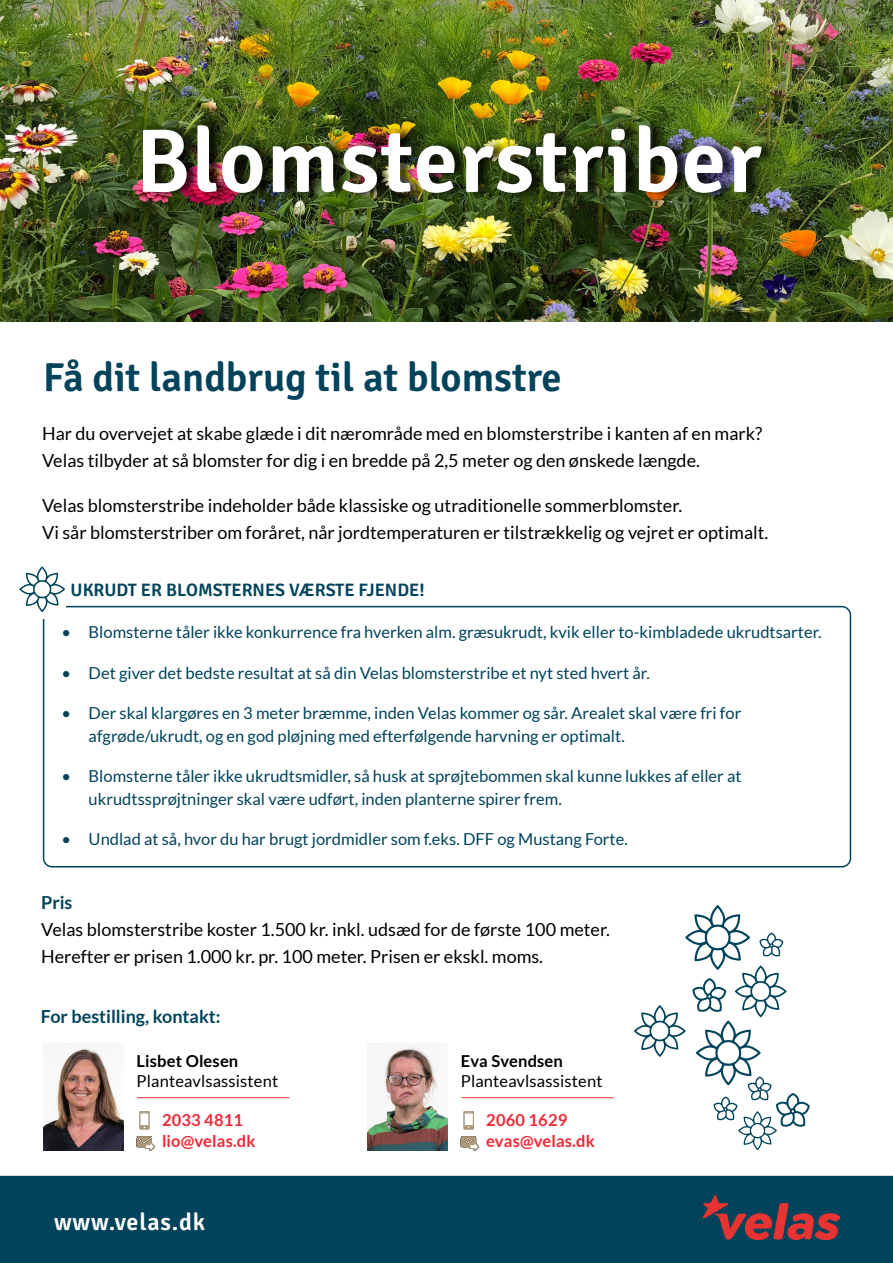
<style>
.page{position:relative;width:893px;height:1263px;background:#fff}
.page>*{position:absolute;margin:0;border:0;box-sizing:border-box;transform-origin:0 0}
.t1{font:300 90px "Signika";letter-spacing:.01em;color:#fff}
.t2{font:300 40.5px "Signika";color:#01435b}
.t3{font:300 24px "Signika";letter-spacing:.03em;color:#fff}
.t4{font:18px/27px "Lato";color:#000}
.t5{font:300 18px "Signika";color:#01435b}
.t6{font:700 18px "Lato";color:#01435b}
.t7{font:16.5px/22.5px "Lato";color:#01435b}
.t8{font:700 16.5px/21px "Lato";letter-spacing:.01em;color:#f12836}
.t9{font:16.5px "Lato";letter-spacing:.01em;color:#000}
.t10{font:700 16.5px "Lato";letter-spacing:.01em;color:#000}
</style>
<div class="page">
<div style="left:0;top:1176px;width:893px;height:87px;background:#01435b"></div>
<svg style="left:702px;top:1195px;width:139px;height:45px;background:#553d4b"></svg>
<div style="left:43px;top:606px;width:808px;height:261px;border:2px solid #01435b;border-radius:9px"></div>
<img style="left:0;top:0;width:893px;height:321px">
<div style="left:143px;top:118px;width:635px;height:83px;background:#000;opacity:.8"></div>
<svg style="left:634px;top:905px;width:176px;height:245px"></svg>
<div style="left:19px;top:566px;width:47px;height:53px;background:#fff"></div>
<svg style="left:19px;top:566px;width:46px;height:46px"></svg>
<img style="left:43px;top:1048px;width:80px;height:102px">
<hr style="left:137px;top:1097px;width:152px;height:1px;background:#e73331">
<svg style="left:139px;top:1111px;width:11px;height:18px"></svg>
<svg style="left:136px;top:1136px;width:19px;height:15px"></svg>
<img style="left:367px;top:1045px;width:81px;height:105px">
<hr style="left:461px;top:1097px;width:153px;height:1px;background:#e73331">
<svg style="left:463px;top:1111px;width:11px;height:18px"></svg>
<svg style="left:461px;top:1136px;width:18px;height:15px"></svg>
<h1 class="t1" style="left:136px;top:121px;width:628px">Blomsterstriber</h1>
<h2 class="t2" style="left:43px;top:359px;width:520px">Få dit landbrug til at blomstre</h2>
<p class="t4" style="left:42px;top:421px;width:722px">Har du overvejet at skabe glæde i dit nærområde med en blomsterstribe i kanten af en mark?<br>Velas tilbyder at så blomster for dig i en bredde på 2,5 meter og den ønskede længde.</p>
<p class="t4" style="left:42px;top:493px;width:728px">Velas blomsterstribe indeholder både klassiske og utraditionelle sommerblomster.<br>Vi sår blomsterstriber om foråret, når jordtemperaturen er tilstrækkelig og vejret er optimalt.</p>
<p class="t5" style="left:71px;top:582px;width:356px">UKRUDT ER BLOMSTERNES VÆRSTE FJENDE!</p>
<p class="t7" style="left:62px;top:622px;width:762px">• Blomsterne tåler ikke konkurrence fra hverken alm. græsukrudt, kvik eller to-kimbladede ukrudtsarter.</p>
<p class="t7" style="left:62px;top:663px;width:590px">• Det giver det bedste resultat at så din Velas blomsterstribe et nyt sted hvert år.</p>
<p class="t7" style="left:89px;top:703px;width:654px;text-indent:-27px">• Der skal klargøres en 3 meter bræmme, inden Velas kommer og sår. Arealet skal være fri for afgrøde/ukrudt, og en god pløjning med efterfølgende harvning er optimalt.</p>
<p class="t7" style="left:89px;top:766px;width:654px;text-indent:-27px">• Blomsterne tåler ikke ukrudtsmidler, så husk at sprøjtebommen skal kunne lukkes af eller at ukrudtssprøjtninger skal være udført, inden planterne spirer frem.</p>
<p class="t7" style="left:62px;top:829px;width:568px">• Undlad at så, hvor du har brugt jordmidler som f.eks. DFF og Mustang Forte.</p>
<p class="t6" style="left:41px;top:896px;width:33px">Pris</p>
<p class="t4" style="left:41px;top:918px;width:570px">Velas blomsterstribe koster 1.500 kr. inkl. udsæd for de første 100 meter.<br>Herefter er prisen 1.000 kr. pr. 100 meter. Prisen er ekskl. moms.</p>
<p class="t6" style="left:41px;top:1009px;width:181px">For bestilling, kontakt:</p>
<p class="t10" style="left:137px;top:1055px;width:103px">Lisbet Olesen</p>
<p class="t9" style="left:137px;top:1075px;width:143px">Planteavlsassistent</p>
<p class="t8" style="left:162px;top:1111px;width:95px">2033 4811 lio@velas.dk</p>
<h3 class="t3" style="left:54px;top:1211px;width:153px">www.velas.dk</h3>
<p class="t10" style="left:461px;top:1055px;width:104px">Eva Svendsen</p>
<p class="t9" style="left:461px;top:1075px;width:143px">Planteavlsassistent</p>
<p class="t8" style="left:486px;top:1111px;width:110px">2060 1629 evas@velas.dk</p>
</div>
